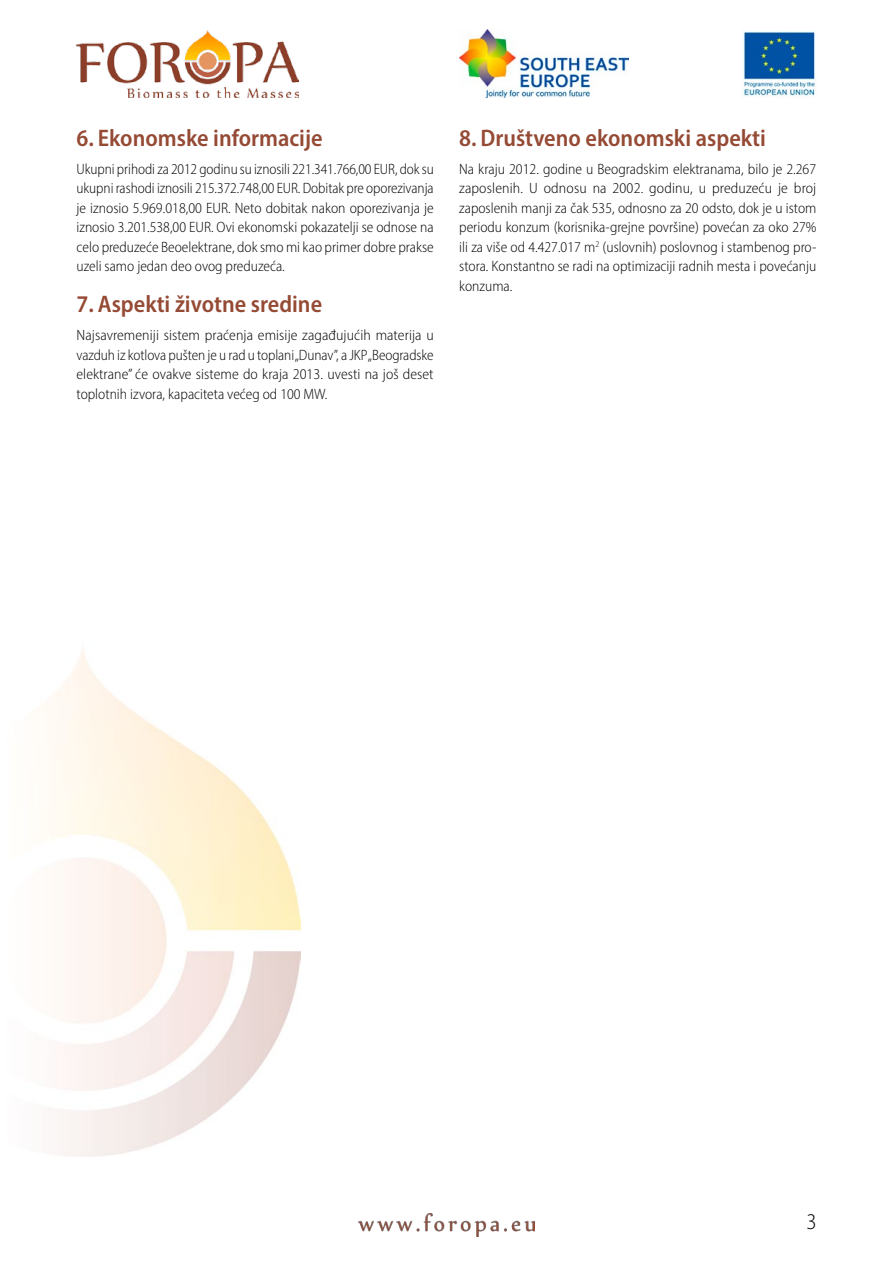
<style>
.page{position:relative;width:893px;height:1263px;background:#fff}
.page>*{position:absolute;margin:0;border:0;box-sizing:border-box;transform-origin:0 0}
.t1{font:600 semi-condensed 24px "Myriad Pro";color:#954a34}
.t2{font:300 semi-condensed 22.5px "Myriad Pro";color:#000}
.t3{font:300 semi-condensed 15px/19.5px "Myriad Pro";color:#000;text-align:justify}
</style>
<div class="page">
<img style="left:358px;top:1214px;width:177px;height:22px">
<img style="left:43px;top:647px;width:258px;height:510px">
<img style="left:77px;top:30px;width:222px;height:67px">
<img style="left:459px;top:29px;width:169px;height:68px">
<img style="left:743px;top:31px;width:72px;height:66px">
<h1 class="t1" style="left:77px;top:122px;width:248px">6. Ekonomske informacije</h1>
<p class="t3" style="left:77px;top:159px;width:359px">Ukupni prihodi za 2012 godinu su iznosili 221.341.766,00 EUR, dok su ukupni rashodi iznosili 215.372.748,00 EUR. Dobitak pre oporezivanja je iznosio 5.969.018,00 EUR. Neto dobitak nakon oporezivanja je iznosio 3.201.538,00 EUR. Ovi ekonomski pokazatelji se odnose na celo preduzeće Beoelektrane, dok smo mi kao primer dobre prakse uzeli samo jedan deo ovog preduzeća.</p>
<h1 class="t1" style="left:77px;top:289px;width:247px">7. Aspekti životne sredine</h1>
<p class="t3" style="left:77px;top:325px;width:359px">Najsavremeniji sistem praćenja emisije zagađujućih materija u vazduh iz kotlova pušten je u rad u toplani „Dunav”, a JKP „Beogradske elektrane” će ovakve sisteme do kraja 2013. uvesti na još deset toplotnih izvora, kapaciteta većeg od 100 MW.</p>
<h1 class="t1" style="left:459px;top:122px;width:308px">8. Društveno ekonomski aspekti</h1>
<p class="t3" style="left:459px;top:159px;width:359px">Na kraju 2012. godine u Beogradskim elektranama, bilo je 2.267 zaposlenih. U odnosu na 2002. godinu, u preduzeću je broj zaposlenih manji za čak 535, odnosno za 20 odsto, dok je u istom periodu konzum (korisnika-grejne površine) povećan za oko 27% ili za više od 4.427.017 m<sup>2</sup> (uslovnih) poslovnog i stambenog pro&shy;stora. Konstantno se radi na optimizaciji radnih mesta i povećanju konzuma.</p>
<h2 class="t2" style="left:806px;top:1208px;width:12px">3</h2>
</div>
